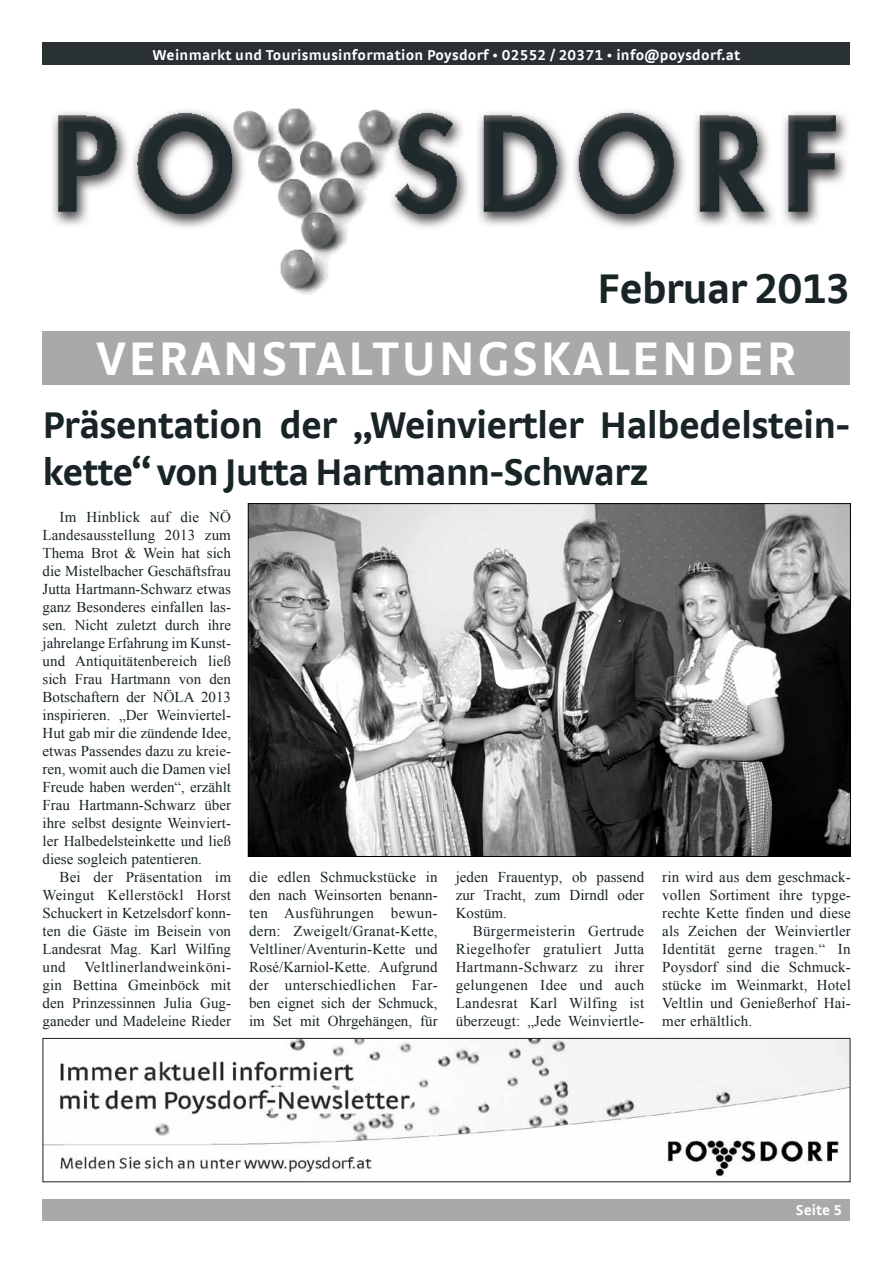
<style>
.page{position:relative;width:893px;height:1263px;background:#fff}
.page>*{position:absolute;margin:0;border:0;box-sizing:border-box;transform-origin:0 0}
.t1{font:700 49.5px "Strada TF";letter-spacing:.05em;color:#fff}
.t2{font:700 43.5px "Strada TF";letter-spacing:-.025em;color:#182426}
.t3{font:39px/46.8px "Strada";letter-spacing:-.02em;color:#182426}
.t4{font:15px/18px "Times New Roman";color:#182426;text-align:justify}
.t5{font:700 15px "Strada TF";letter-spacing:.02em;color:#fff}
.t6{font:700 15px "Strada TF";color:#fff}
</style>
<div class="page">
<div style="left:43px;top:1199px;width:807px;height:21px;background:#aaa8a9"></div>
<img style="left:52px;top:108px;width:795px;height:187px">
<div style="left:43px;top:332px;width:807px;height:53px;background:#aaa8a9"></div>
<div style="left:43px;top:43px;width:807px;height:22px;background:#293133"></div>
<img style="left:45px;top:1040px;width:803px;height:137px">
<div style="left:43px;top:1038px;width:807px;height:144px;border:1px solid #182426"></div>
<img style="left:250px;top:505px;width:599px;height:350px">
<p class="t6" style="left:646px;top:45px;width:198px">Poysdorfer Stadtnachrichten</p>
<p class="t5" style="left:153px;top:45px;width:589px">Weinmarkt und Tourismusinformation Poysdorf • 02552 / 20371 • info@poysdorf.at</p>
<h2 class="t2" style="left:597px;top:262px;width:255px">Februar 2013</h2>
<h1 class="t1" style="left:97px;top:328px;width:701px">VERANSTALTUNGSKALENDER</h1>
<h3 class="t3" style="left:43px;top:400px;width:809px">Präsentation der „Weinviertler Halbedelstein&shy;kette“ von Jutta Hartmann-Schwarz</h3>
<p class="t4" style="left:43px;top:508px;width:190px;text-indent:17px">Im Hinblick auf die NÖ Landesausstellung 2013 zum Thema Brot &amp; Wein hat sich die Mistelbacher Geschäftsfrau Jutta Hartmann-Schwarz etwas ganz Besonderes einfallen las&shy;sen. Nicht zuletzt durch ihre jahrelange Erfahrung im Kunst&shy;und Antiquitätenbereich ließ sich Frau Hartmann von den Botschaftern der NÖLA 2013 inspirieren. „Der Weinviertel-Hut gab mir die zündende Idee, etwas Passendes dazu zu kreie&shy;ren, womit auch die Damen viel Freude haben werden“, erzählt Frau Hartmann-Schwarz über ihre selbst designte Weinviert&shy;ler Halbedelsteinkette und ließ diese sogleich patentieren.</p>
<p class="t4" style="left:43px;top:868px;width:190px;text-indent:17px">Bei der Präsentation im Weingut Kellerstöckl Horst Schuckert in Ketzelsdorf konn&shy;ten die Gäste im Beisein von Landesrat Mag. Karl Wilfing und Veltlinerlandweinköni&shy;gin Bettina Gmeinböck mit den Prinzessinnen Julia Gug&shy;ganeder und Madeleine Rieder</p>
<p class="t4" style="left:249px;top:868px;width:190px">die edlen Schmuckstücke in den nach Weinsorten benann&shy;ten Ausführungen bewun&shy;dern: Zweigelt/Granat-Kette, Veltliner/Aventurin-Kette und Rosé/Karniol-Kette. Aufgrund der unterschiedlichen Far&shy;ben eignet sich der Schmuck, im Set mit Ohrgehängen, für</p>
<p class="t4" style="left:456px;top:868px;width:190px">jeden Frauentyp, ob passend zur Tracht, zum Dirndl oder Kostüm.</p>
<p class="t4" style="left:456px;top:922px;width:190px;text-indent:17px">Bürgermeisterin Gertrude Riegelhofer gratuliert Jutta Hartmann-Schwarz zu ihrer gelungenen Idee und auch Landesrat Karl Wilfing ist überzeugt: „Jede Weinviertle-</p>
<p class="t4" style="left:662px;top:868px;width:190px">rin wird aus dem geschmack&shy;vollen Sortiment ihre typge&shy;rechte Kette finden und diese als Zeichen der Weinviertler Identität gerne tragen.“ In Poysdorf sind die Schmuck&shy;stücke im Weinmarkt, Hotel Veltlin und Genießerhof Hai&shy;mer erhältlich.</p>
<p class="t5" style="left:796px;top:1201px;width:48px">Seite 5</p>
</div>
